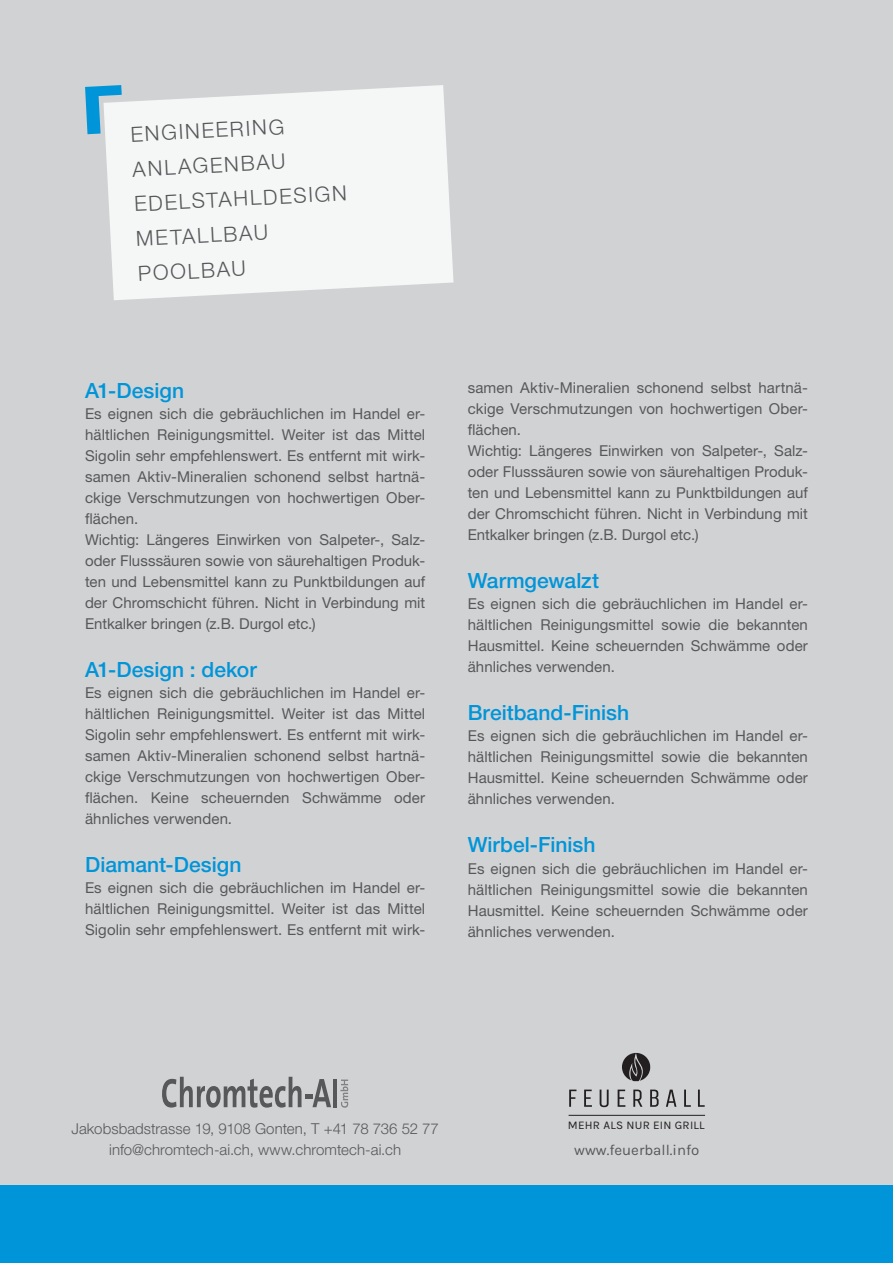
<style>
.page{position:relative;width:893px;height:1263px;background:#d1d2d4}
.page>*{position:absolute;margin:0;border:0;box-sizing:border-box;transform-origin:0 0}
.t1{font:500 21px "Helvetica Neue LT Std";color:#0095d9}
.t2{font:300 20.85px/34.8px "Helvetica Neue LT Std";color:#57585a}
.t3{font:15px/21px "Helvetica Neue LT Std";letter-spacing:.005em;color:#57585a;text-align:justify}
.t4{font:300 15px/21px "Helvetica Neue LT Std";letter-spacing:.005em;color:#57585a;text-align:center}
.t5{font:15px "Karla";color:#57585a}
.t6{font:11.7px "Karla";letter-spacing:.02em;color:#231f20}
</style>
<div class="page">
<svg style="left:105px;top:85px;width:348px;height:215px;background:#f1f2f2"></svg>
<svg style="left:85px;top:85px;width:37px;height:49px"></svg>
<div style="left:0;top:1185px;width:893px;height:78px;background:#0095d9"></div>
<hr style="left:569px;top:1115px;width:136px;height:1px;background:#231f20">
<svg style="left:569px;top:1089px;width:7px;height:18px"></svg>
<svg style="left:584px;top:1089px;width:8px;height:18px"></svg>
<svg style="left:600px;top:1089px;width:9px;height:18px"></svg>
<svg style="left:618px;top:1089px;width:7px;height:18px"></svg>
<svg style="left:633px;top:1089px;width:9px;height:18px"></svg>
<svg style="left:650px;top:1089px;width:9px;height:18px"></svg>
<svg style="left:666px;top:1089px;width:10px;height:18px"></svg>
<svg style="left:684px;top:1089px;width:7px;height:18px"></svg>
<svg style="left:698px;top:1089px;width:7px;height:18px"></svg>
<svg style="left:622px;top:1052px;width:29px;height:29px"></svg>
<svg style="left:162px;top:1077px;width:169px;height:30px"></svg>
<hr style="left:333px;top:1079px;width:4px;height:28px;background:#57585a">
<svg style="left:340px;top:1079px;width:8px;height:29px"></svg>
<h2 class="t2" style="left:130px;top:117px;width:214px;rotate:-3deg">ENGINEERING<br>ANLAGENBAU<br>EDELSTAHLDESIGN<br>METALLBAU<br>POOLBAU</h2>
<h1 class="t1" style="left:85px;top:378px;width:101px">A1-Design</h1>
<p class="t3" style="left:85px;top:403px;width:342px;text-align:left">Es eignen sich die gebräuchlichen im Handel er&shy;hältlichen Reinigungsmittel. Weiter ist das Mittel Sigolin sehr empfehlenswert. Es entfernt mit wirk&shy;samen Aktiv-Mineralien schonend selbst hartnä&shy;ckige Verschmutzungen von hochwertigen Ober&shy;flächen.<br>Wichtig: Längeres Einwirken von Salpeter-, Salz&shy;oder Flusssäuren sowie von säurehaltigen Produk&shy;ten und Lebensmittel kann zu Punktbildungen auf der Chromschicht führen. Nicht in Verbindung mit Entkalker bringen (z.B. Durgol etc.)</p>
<h1 class="t1" style="left:85px;top:657px;width:173px">A1-Design : dekor</h1>
<p class="t3" style="left:85px;top:682px;width:342px">Es eignen sich die gebräuchlichen im Handel er&shy;hältlichen Reinigungsmittel. Weiter ist das Mittel Sigolin sehr empfehlenswert. Es entfernt mit wirk&shy;samen Aktiv-Mineralien schonend selbst hartnä&shy;ckige Verschmutzungen von hochwertigen Ober&shy;flächen. Keine scheuernden Schwämme oder ähnliches verwenden.</p>
<h1 class="t1" style="left:85px;top:852px;width:158px">Diamant-Design</h1>
<p class="t3" style="left:85px;top:877px;width:342px">Es eignen sich die gebräuchlichen im Handel er&shy;hältlichen Reinigungsmittel. Weiter ist das Mittel Sigolin sehr empfehlenswert. Es entfernt mit wirk-</p>
<p class="t3" style="left:468px;top:377px;width:342px;text-align:left">samen Aktiv-Mineralien schonend selbst hartnä&shy;ckige Verschmutzungen von hochwertigen Ober&shy;flächen.<br>Wichtig: Längeres Einwirken von Salpeter-, Salz&shy;oder Flusssäuren sowie von säurehaltigen Produk&shy;ten und Lebensmittel kann zu Punktbildungen auf der Chromschicht führen. Nicht in Verbindung mit Entkalker bringen (z.B. Durgol etc.)</p>
<h1 class="t1" style="left:468px;top:568px;width:133px">Warmgewalzt</h1>
<p class="t3" style="left:468px;top:593px;width:342px">Es eignen sich die gebräuchlichen im Handel er&shy;hältlichen Reinigungsmittel sowie die bekannten Hausmittel. Keine scheuernden Schwämme oder ähnliches verwenden.</p>
<h1 class="t1" style="left:468px;top:700px;width:163px">Breitband-Finish</h1>
<p class="t3" style="left:468px;top:725px;width:342px">Es eignen sich die gebräuchlichen im Handel er&shy;hältlichen Reinigungsmittel sowie die bekannten Hausmittel. Keine scheuernden Schwämme oder ähnliches verwenden.</p>
<h1 class="t1" style="left:468px;top:832px;width:129px">Wirbel-Finish</h1>
<p class="t3" style="left:468px;top:857px;width:342px">Es eignen sich die gebräuchlichen im Handel er&shy;hältlichen Reinigungsmittel sowie die bekannten Hausmittel. Keine scheuernden Schwämme oder ähnliches verwenden.</p>
<p class="t4" style="left:71px;top:1118px;width:369px">Jakobsbadstrasse 19, 9108 Gonten, T +41 78 736 52 77 info@chromtech-ai.ch, www.chromtech-ai.ch</p>
<p class="t6" style="left:568px;top:1119px;width:138px">MEHR ALS NUR EIN GRILL</p>
<p class="t5" style="left:574px;top:1140px;width:127px">www.feuerball.info</p>
</div>
